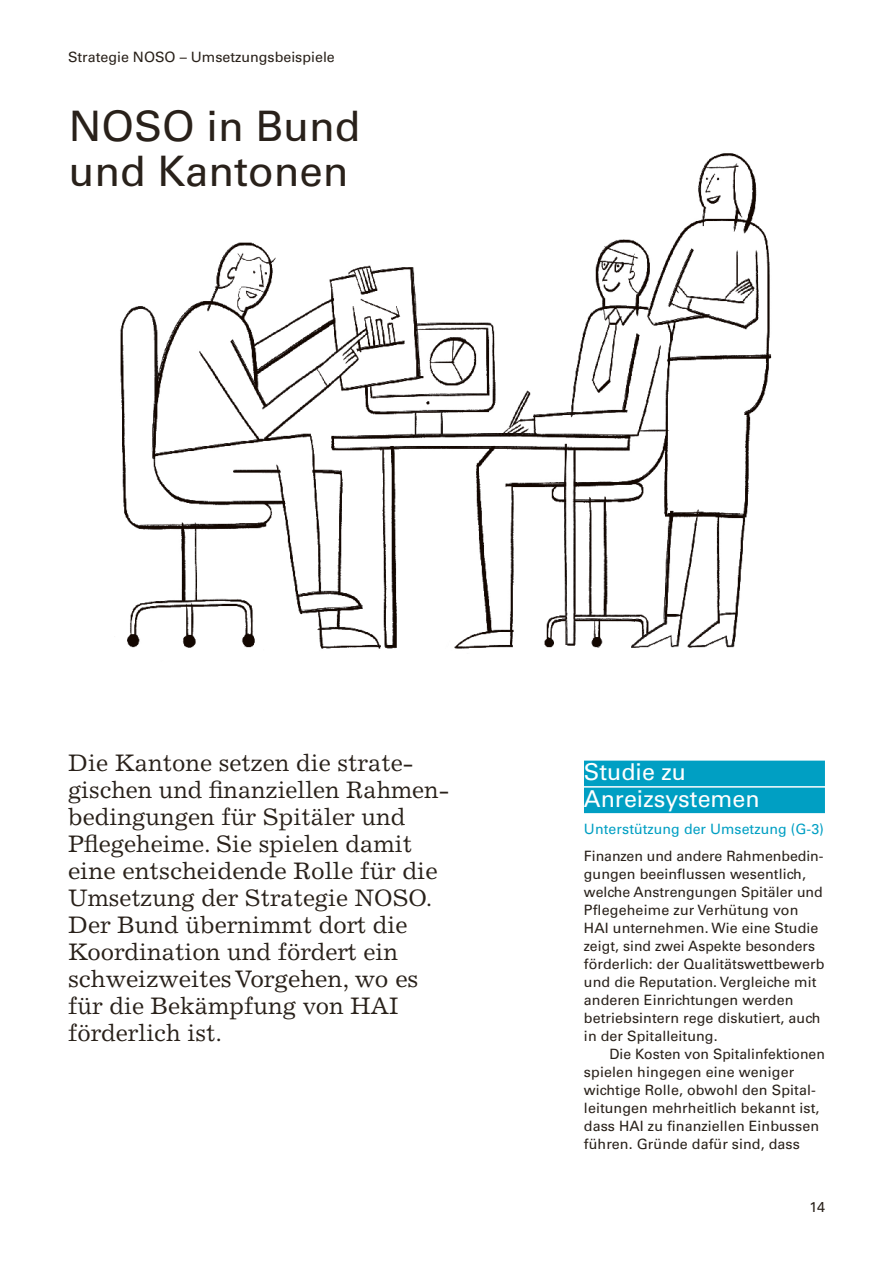
<style>
.page{position:relative;width:893px;height:1263px;background:#fff}
.page>*{position:absolute;margin:0;border:0;box-sizing:border-box;transform-origin:0 0}
.t1{font:42px/45px "Univers LT";color:#29211a}
.t2{font:24px/27px "Excelsior LT";color:#29211a}
.t3{font:23.25px/27px "Univers LT";color:#fff}
.t4{font:14.25px/18px "Univers LT";letter-spacing:.005em;color:#29211a}
.t5{font:14.25px "Univers LT";letter-spacing:.005em;color:#009fc3}
</style>
<div class="page">
<img style="left:120px;top:153px;width:652px;height:496px">
<div style="left:584px;top:761px;width:241px;height:25px;background:#009fc3"></div>
<div style="left:584px;top:788px;width:241px;height:25px;background:#009fc3"></div>
<p class="t4" style="left:68px;top:48px;width:268px">Strategie NOSO – Umsetzungsbeispiele</p>
<h1 class="t1" style="left:69px;top:104px;width:293px">NOSO in Bund und Kantonen</h1>
<p class="t2" style="left:68px;top:749px;width:383px">Die Kantone setzen die strate&shy;gischen und finanziellen Rahmen&shy;bedingungen für Spitäler und<br>Pflegeheime. Sie spielen damit eine entscheidende Rolle für die<br>Umsetzung der Strategie NOSO.<br>Der Bund übernimmt dort die<br>Koordination und fördert ein schweizweites Vorgehen, wo es für die Bekämpfung von HAI förderlich ist.</p>
<h3 class="t3" style="left:584px;top:758px;width:177px">Studie zu<br>Anreizsystemen</h3>
<p class="t5" style="left:584px;top:821px;width:241px">Unterstützung der Umsetzung (G-3)</p>
<p class="t4" style="left:584px;top:847px;width:242px">Finanzen und andere Rahmenbedin&shy;gungen beeinflussen wesentlich, welche Anstrengungen Spitäler und Pflegeheime zur Verhütung von HAI unternehmen. Wie eine Studie zeigt, sind zwei Aspekte besonders förderlich: der Qualitätswettbewerb und die Reputation. Vergleiche mit anderen Einrichtungen werden betriebsintern rege diskutiert, auch in der Spitalleitung.</p>
<p class="t4" style="left:584px;top:1045px;width:242px;text-indent:26px">Die Kosten von Spitalinfektionen spielen hingegen eine weniger wichtige Rolle, obwohl den Spital&shy;leitungen mehrheitlich bekannt ist, dass HAI zu finanziellen Einbussen führen. Gründe dafür sind, dass</p>
<p class="t4" style="left:809px;top:1198px;width:17px">14</p>
</div>
